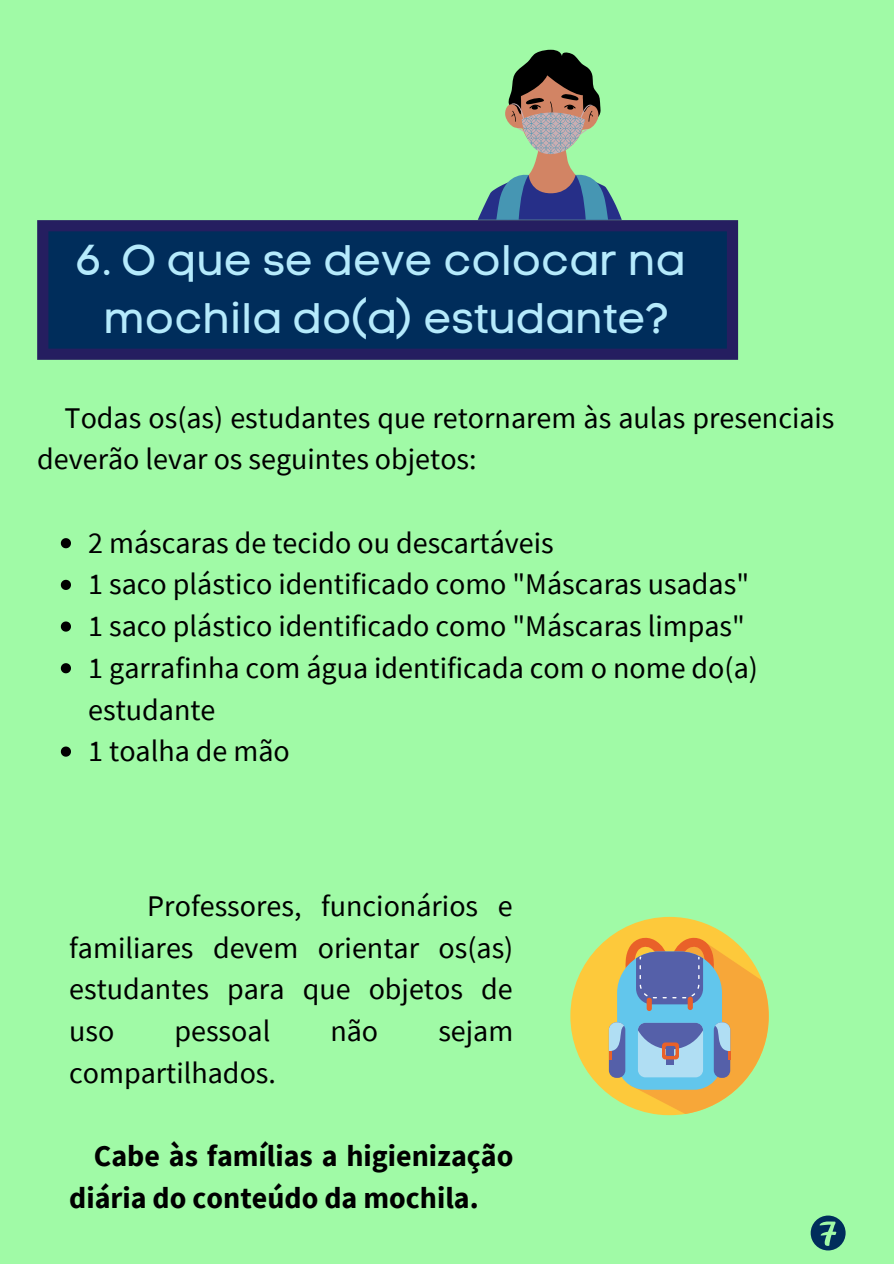
<style>
.page{position:relative;width:894px;height:1264px;background:#fff}
.page>*{position:absolute;margin:0;border:0;box-sizing:border-box;transform-origin:0 0}
.t1{font:42.75px/58.8px "Code Pro Normal LC";color:#b5eafc;text-align:center}
.t2{font:30px/41.7px "Source Sans Pro";color:#000}
.t3{font:700 30px/41.7px "Source Sans Pro";color:#000}
</style>
<div class="page">
<div style="left:0;top:0;width:893px;height:1263px;background:#a0faa6"></div>
<svg style="left:61px;top:538px;width:10px;height:10px"></svg>
<svg style="left:61px;top:580px;width:10px;height:10px"></svg>
<svg style="left:61px;top:621px;width:10px;height:10px"></svg>
<svg style="left:61px;top:663px;width:10px;height:10px"></svg>
<svg style="left:61px;top:746px;width:10px;height:10px"></svg>
<svg style="left:570px;top:916px;width:198px;height:199px"></svg>
<div style="left:687px;top:996px;width:5px;height:14px;background:#e96129;border-radius:3px"></div>
<div style="left:646px;top:997px;width:5px;height:14px;background:#e96129;border-radius:3px"></div>
<svg style="left:37px;top:220px;width:700px;height:140px;background:#072a5c"></svg>
<svg style="left:477px;top:50px;width:144px;height:170px"></svg>
<svg style="left:810px;top:1215px;width:35px;height:35px"></svg>
<p class="t1" style="left:76px;top:230px;width:611px">6. O que se deve colocar na mochila do(a) estudante?</p>
<p class="t2" style="left:37px;top:396px;width:798px;text-indent:27px">Todas os(as) estudantes que retornarem às aulas presenciais deverão levar os seguintes objetos:</p>
<p class="t2" style="left:88px;top:521px;width:467px">2 máscaras de tecido ou descartáveis</p>
<p class="t2" style="left:88px;top:563px;width:662px">1 saco plástico identificado como "Máscaras usadas"</p>
<p class="t2" style="left:88px;top:604px;width:658px">1 saco plástico identificado como "Máscaras limpas"</p>
<p class="t2" style="left:88px;top:646px;width:671px">1 garrafinha com água identificada com o nome do(a) estudante</p>
<p class="t2" style="left:88px;top:729px;width:203px">1 toalha de mão</p>
<p class="t2" style="left:69px;top:884px;width:445px;text-align:justify;text-indent:78px">Professores, funcionários e familiares devem orientar os(as) estudantes para que objetos de uso</p>
<p class="t2" style="left:174px;top:1009px;width:97px">pessoal</p>
<p class="t2" style="left:330px;top:1009px;width:49px">não</p>
<p class="t2" style="left:438px;top:1009px;width:76px">sejam</p>
<p class="t2" style="left:69px;top:1051px;width:208px">compartilhados.</p>
<p class="t3" style="left:69px;top:1134px;width:445px;text-indent:25px">Cabe às famílias a higienização diária do conteúdo da mochila.</p>
</div>
